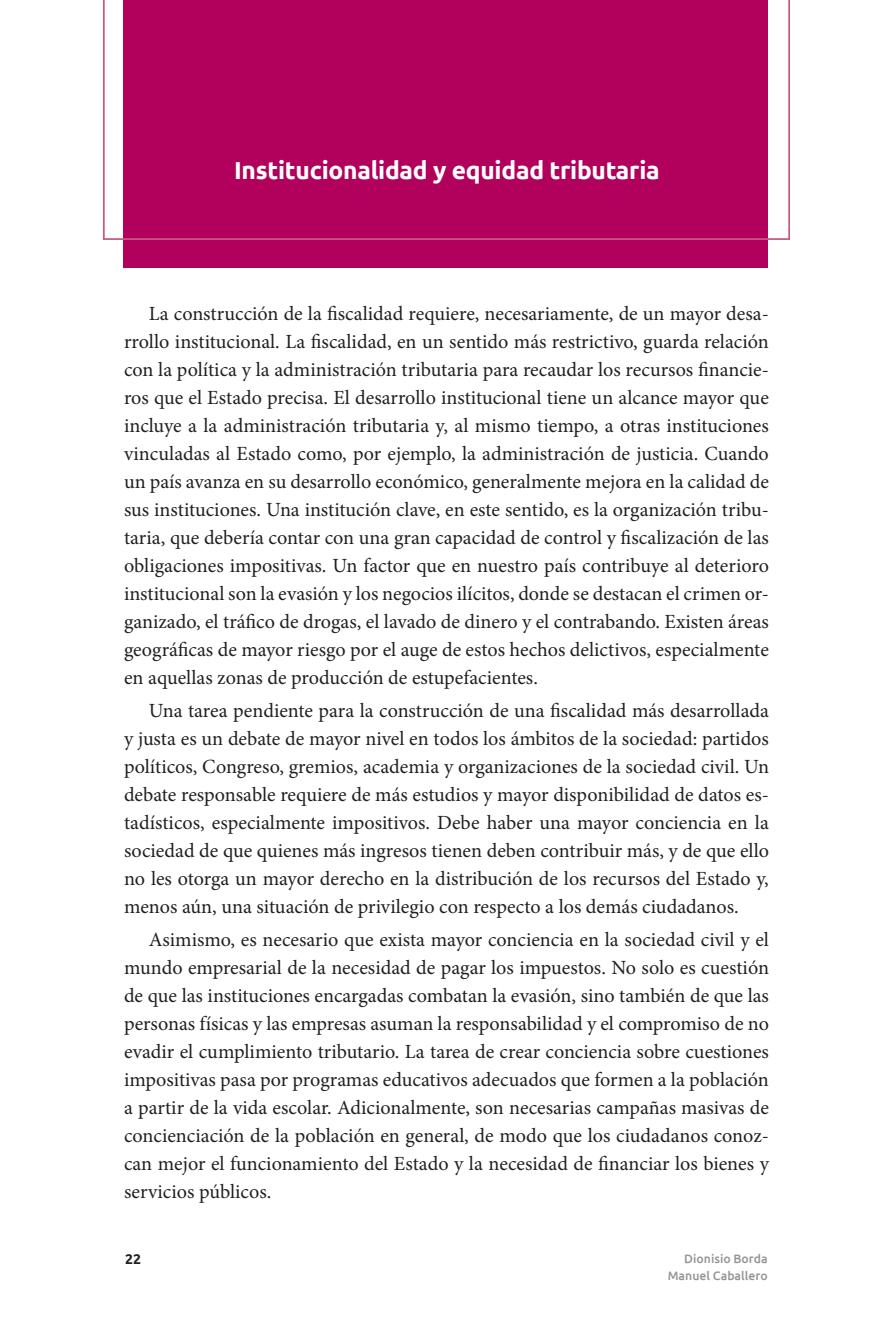
<style>
.page{position:relative;width:893px;height:1340px;background:#fff}
.page>*{position:absolute;margin:0;border:0;box-sizing:border-box;transform-origin:0 0}
.t1{font:700 24.5px "Ubuntu";letter-spacing:-.01em;color:#fff}
.t2{font:20.12px/28px "Minion Pro";color:#231f20;text-align:justify}
.t3{font:700 14px "Ubuntu";color:#231f20}
.t4{font:500 12.25px/17.5px "Ubuntu";color:#939598;text-align:right}
</style>
<div class="page">
<div style="left:124px;top:0;width:644px;height:267px;background:#b1015c"></div>
<svg style="left:103px;top:0;width:687px;height:240px"></svg>
<p class="t1" style="left:234px;top:155px;width:427px">Institucionalidad y equidad tributaria</p>
<p class="t2" style="left:124px;top:300px;width:646px;text-indent:25px">La construcción de la fiscalidad requiere, necesariamente, de un mayor desa&shy;rrollo institucional. La fiscalidad, en un sentido más restrictivo, guarda relación con la política y la administración tributaria para recaudar los recursos financie&shy;ros que el Estado precisa. El desarrollo institucional tiene un alcance mayor que incluye a la administración tributaria y, al mismo tiempo, a otras instituciones vinculadas al Estado como, por ejemplo, la administración de justicia. Cuando un país avanza en su desarrollo económico, generalmente mejora en la calidad de sus instituciones. Una institución clave, en este sentido, es la organización tribu&shy;taria, que debería contar con una gran capacidad de control y fiscalización de las obligaciones impositivas. Un factor que en nuestro país contribuye al deterioro institucional son la evasión y los negocios ilícitos, donde se destacan el crimen or&shy;ganizado, el tráfico de drogas, el lavado de dinero y el contrabando. Existen áreas geográficas de mayor riesgo por el auge de estos hechos delictivos, especialmente en aquellas zonas de producción de estupefacientes.</p>
<p class="t2" style="left:124px;top:697px;width:646px;text-indent:25px">Una tarea pendiente para la construcción de una fiscalidad más desarrollada y justa es un debate de mayor nivel en todos los ámbitos de la sociedad: partidos políticos, Congreso, gremios, academia y organizaciones de la sociedad civil. Un debate responsable requiere de más estudios y mayor disponibilidad de datos es&shy;tadísticos, especialmente impositivos. Debe haber una mayor conciencia en la sociedad de que quienes más ingresos tienen deben contribuir más, y de que ello no les otorga un mayor derecho en la distribución de los recursos del Estado y, menos aún, una situación de privilegio con respecto a los demás ciudadanos.</p>
<p class="t2" style="left:124px;top:925px;width:646px;text-indent:25px">Asimismo, es necesario que exista mayor conciencia en la sociedad civil y el mundo empresarial de la necesidad de pagar los impuestos. No solo es cuestión de que las instituciones encargadas combatan la evasión, sino también de que las personas físicas y las empresas asuman la responsabilidad y el compromiso de no evadir el cumplimiento tributario. La tarea de crear conciencia sobre cuestiones impositivas pasa por programas educativos adecuados que formen a la población a partir de la vida escolar. Adicionalmente, son necesarias campañas masivas de concienciación de la población en general, de modo que los ciudadanos conoz&shy;can mejor el funcionamiento del Estado y la necesidad de financiar los bienes y servicios públicos.</p>
<p class="t3" style="left:125px;top:1250px;width:17px">22</p>
<p class="t4" style="left:668px;top:1249px;width:101px">Dionisio Borda<br>Manuel Caballero</p>
</div>
